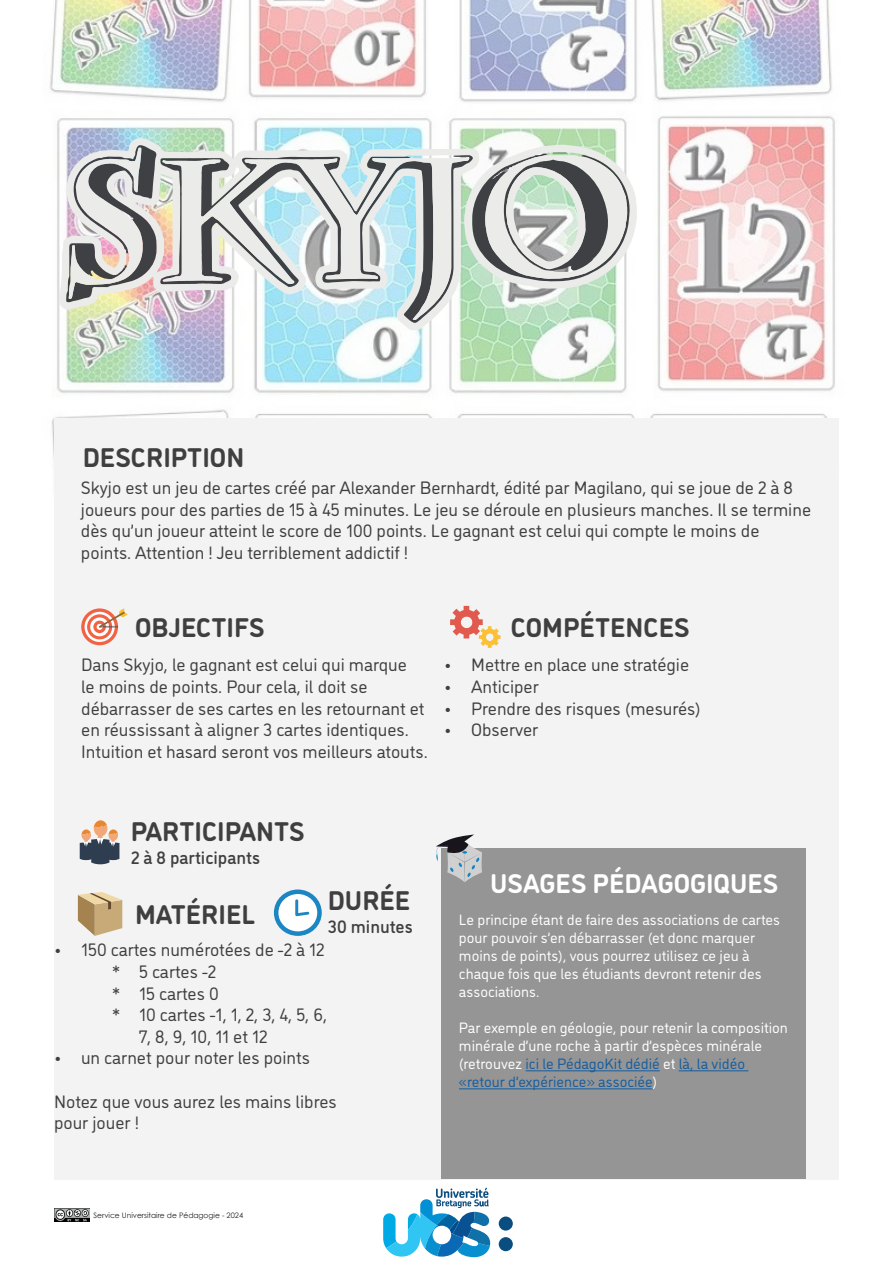
<style>
.page{position:relative;width:893px;height:1263px;background:#fff}
.page>*{position:absolute;margin:0;border:0;box-sizing:border-box;transform-origin:0 0}
.t1{font:700 27px "DI Nosaur";color:#3f3f3f}
.t2{font:700 27px "DI Nosaur";color:#fff}
.t3{font:18px/21.6px "DI Nosaur";color:#3f3f3f}
.t4{font:500 18px "DI Nosaur";color:#3f3f3f}
.t5{font:15px/18px "DI Nosaur";color:#fff}
.t6{font:7.5px "Century Gothic";color:#231f20}
.s1{color:#175d9e}
</style>
<div class="page">
<img style="left:49px;top:0;width:786px;height:459px">
<div style="left:54px;top:418px;width:785px;height:761px;background:#f3f3f3"></div>
<div style="left:441px;top:849px;width:365px;height:330px;background:#959595"></div>
<hr style="left:526px;top:1070px;width:134px;height:1px;background:#175d9e">
<hr style="left:679px;top:1070px;width:69px;height:1px;background:#175d9e">
<hr style="left:459px;top:1088px;width:194px;height:1px;background:#175d9e">
<div style="left:499px;top:1216px;width:14px;height:14px;background:#0a4d80;border-radius:50%"></div>
<div style="left:499px;top:1237px;width:14px;height:14px;background:#0a4d80;border-radius:50%"></div>
<svg style="left:383px;top:1188px;width:107px;height:69px"></svg>
<svg style="left:450px;top:606px;width:50px;height:42px"></svg>
<svg style="left:81px;top:608px;width:47px;height:37px"></svg>
<svg style="left:78px;top:892px;width:44px;height:44px"></svg>
<svg style="left:276px;top:892px;width:43px;height:42px"></svg>
<div style="left:274px;top:889px;width:48px;height:47px;border:4px solid #1b86c3;border-radius:50%"></div>
<svg style="left:298px;top:912px;width:11px;height:4px"></svg>
<hr style="left:295px;top:899px;width:3px;height:17px;background:#1b86c3">
<svg style="left:80px;top:820px;width:39px;height:44px"></svg>
<svg style="left:436px;top:834px;width:46px;height:48px"></svg>
<img style="left:58px;top:138px;width:421px;height:193px">
<svg style="left:160px;top:155px;width:313px;height:168px"></svg>
<svg style="left:162px;top:158px;width:307px;height:162px"></svg>
<img style="left:66px;top:145px;width:91px;height:157px">
<svg style="left:463px;top:144px;width:174px;height:145px"></svg>
<img style="left:54px;top:1209px;width:35px;height:12px">
<p class="t1" style="left:83px;top:437px;width:163px">DESCRIPTION</p>
<p class="t3" style="left:81px;top:476px;width:732px">Skyjo est un jeu de cartes créé par Alexander Bernhardt, édité par Magilano, qui se joue de 2 à 8 joueurs pour des parties de 15 à 45 minutes. Le jeu se déroule en plusieurs manches. Il se termine dès qu’un joueur atteint le score de 100 points. Le gagnant est celui qui compte le moins de points. Attention ! Jeu terriblement addictif !</p>
<p class="t1" style="left:135px;top:607px;width:131px">OBJECTIFS</p>
<p class="t1" style="left:511px;top:607px;width:180px">COMPÉTENCES</p>
<p class="t3" style="left:81px;top:653px;width:348px">Dans Skyjo, le gagnant est celui qui marque<br>le moins de points. Pour cela, il doit se débarrasser de ses cartes en les retournant et en réussissant à aligner 3 cartes identiques.<br>Intuition et hasard seront vos meilleurs atouts.</p>
<p class="t3" style="left:444px;top:653px;width:246px">• Mettre en place une stratégie</p>
<p class="t3" style="left:444px;top:675px;width:96px">• Anticiper</p>
<p class="t3" style="left:444px;top:696px;width:258px">• Prendre des risques (mesurés)</p>
<p class="t3" style="left:444px;top:718px;width:96px">• Observer</p>
<p class="t1" style="left:131px;top:811px;width:175px">PARTICIPANTS</p>
<p class="t4" style="left:131px;top:844px;width:131px">2 à 8 participants</p>
<p class="t1" style="left:135px;top:894px;width:122px">MATÉRIEL</p>
<p class="t1" style="left:328px;top:880px;width:84px">DURÉE</p>
<p class="t4" style="left:328px;top:914px;width:86px">30 minutes</p>
<p class="t3" style="left:54px;top:938px;width:272px">• 150 cartes numérotées de -2 à 12</p>
<p class="t3" style="left:112px;top:960px;width:106px">* 5 cartes -2</p>
<p class="t3" style="left:112px;top:981px;width:108px">* 15 cartes 0</p>
<p class="t3" style="left:139px;top:1003px;width:190px;text-indent:-27px">* 10 cartes -1, 1, 2, 3, 4, 5, 6,<br>7, 8, 9, 10, 11 et 12</p>
<p class="t3" style="left:54px;top:1046px;width:258px">• un carnet pour noter les points</p>
<p class="t3" style="left:54px;top:1089px;width:284px">Notez que vous aurez les mains libres pour jouer !</p>
<p class="t6" style="left:94px;top:1210px;width:151px">Service Universitaire de Pédagogie - 2024</p>
<p class="t2" style="left:490px;top:863px;width:290px">USAGES PÉDAGOGIQUES</p>
<p class="t5" style="left:459px;top:910px;width:323px">Le principe étant de faire des associations de cartes pour pouvoir s’en débarrasser (et donc marquer moins de points), vous pourrez utilisez ce jeu à chaque fois que les étudiants devront retenir des associations.</p>
<p class="t5" style="left:459px;top:1018px;width:330px">Par exemple en géologie, pour retenir la composition minérale d’une roche à partir d’espèces minérale (retrouvez <span class="s1">ici le PédagoKit dédié</span> et <span class="s1">là, la vidéo «retour d’expérience» associée</span>)</p>
</div>
